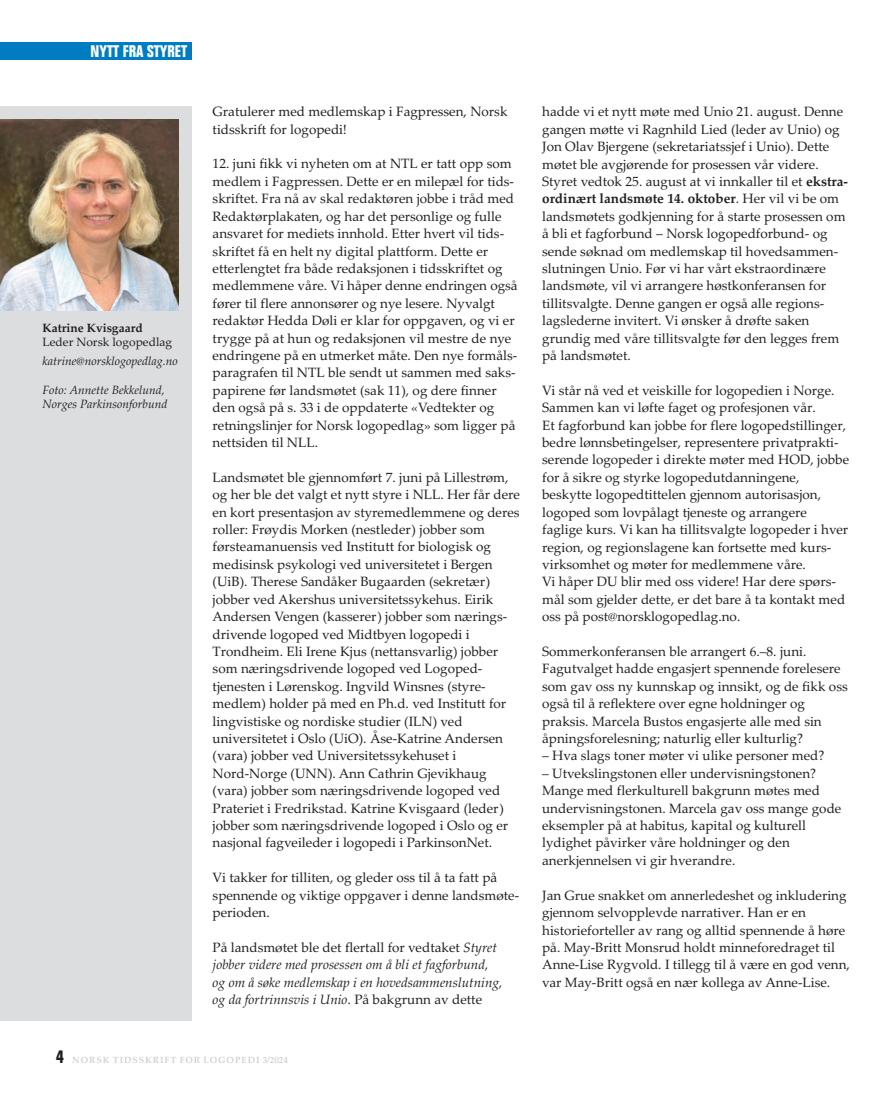
<style>
.page{position:relative;width:893px;height:1106px;background:#fff}
.page>*{position:absolute;margin:0;border:0;box-sizing:border-box;transform-origin:0 0}
.t1{font:700 condensed 16.5px "Folio";color:#fff}
.t2{font:13.5px/17.4px "Palatino Linotype";color:#231f20}
.t3{font:italic 13.5px/17.4px "Palatino Linotype";color:#231f20}
.t4{font:italic 12px/14.4px "Palatino Linotype";color:#231f20}
.t5{font:12px "Palatino Linotype";color:#231f20}
.t6{font:700 12px "Palatino Linotype";color:#231f20}
.t7{font:700 9px "Palatino Linotype";letter-spacing:.1em;color:#d1d2d4}
.s1{font-style:normal}
.s2{font-family:"Folio";font-stretch:condensed;font-size:18px;color:#231f20}
.s3{font-weight:700}
</style>
<div class="page">
<div style="left:0;top:106px;width:191px;height:914px;background:#dcdddf"></div>
<div style="left:0;top:43px;width:191px;height:17px;background:#007cc2"></div>
<img style="left:0;top:119px;width:179px;height:191px">
<p class="t1" style="left:91px;top:42px;width:98px">NYTT FRA STYRET</p>
<p class="t6" style="left:43px;top:319px;width:102px">Katrine Kvisgaard</p>
<p class="t5" style="left:43px;top:334px;width:131px">Leder Norsk logopedlag</p>
<p class="t4" style="left:43px;top:353px;width:137px">katrine@norsklogopedlag.no</p>
<p class="t4" style="left:43px;top:382px;width:126px">Foto: Annette Bekkelund,<br>Norges Parkinsonforbund</p>
<p class="t2" style="left:213px;top:102px;width:296px">Gratulerer med medlemskap i Fagpressen, Norsk tidsskrift for logopedi!</p>
<p class="t2" style="left:213px;top:155px;width:307px">12. juni fikk vi nyheten om at NTL er tatt opp som medlem i Fagpressen. Dette er en milepæl for tids&shy;skriftet. Fra nå av skal redaktøren jobbe i tråd med Redaktørplakaten, og har det personlige og fulle ansvaret for mediets innhold. Etter hvert vil tids&shy;skriftet få en helt ny digital plattform. Dette er etterlengtet fra både redaksjonen i tidsskriftet og medlemmene våre. Vi håper denne endringen også fører til flere annonsører og nye lesere. Nyvalgt redaktør Hedda Døli er klar for oppgaven, og vi er trygge på at hun og redaksjonen vil mestre de nye endringene på en utmerket måte. Den nye formåls&shy;paragrafen til NTL ble sendt ut sammen med saks&shy;papirene før landsmøtet (sak 11), og dere finner den også på s. 33 i de oppdaterte «Vedtekter og retningslinjer for Norsk logopedlag» som ligger på nettsiden til NLL.</p>
<p class="t2" style="left:213px;top:468px;width:309px">Landsmøtet ble gjennomført 7. juni på Lillestrøm, og her ble det valgt et nytt styre i NLL. Her får dere en kort presentasjon av styremedlemmene og deres roller: Frøydis Morken (nestleder) jobber som førsteamanuensis ved Institutt for biologisk og medisinsk psykologi ved universitetet i Bergen (UiB). Therese Sandåker Bugaarden (sekretær) jobber ved Akershus universitetssykehus. Eirik Andersen Vengen (kasserer) jobber som nærings&shy;drivende logoped ved Midtbyen logopedi i Trondheim. Eli Irene Kjus (nettansvarlig) jobber som næringsdrivende logoped ved Logoped&shy;tjenesten i Lørenskog. Ingvild Winsnes (styre&shy;medlem) holder på med en Ph.d. ved Institutt for lingvistiske og nordiske studier (ILN) ved universitetet i Oslo (UiO). Åse-Katrine Andersen (vara) jobber ved Universitetssykehuset i Nord-Norge (UNN). Ann Cathrin Gjevikhaug (vara) jobber som næringsdrivende logoped ved Prateriet i Fredrikstad. Katrine Kvisgaard (leder) jobber som næringsdrivende logoped i Oslo og er nasjonal fagveileder i logopedi i ParkinsonNet.</p>
<p class="t2" style="left:213px;top:868px;width:308px">Vi takker for tilliten, og gleder oss til å ta fatt på spennende og viktige oppgaver i denne landsmøte&shy;perioden.</p>
<p class="t3" style="left:213px;top:938px;width:292px"><span class="s1">På landsmøtet ble det flertall for vedtaket</span> Styret jobber videre med prosessen om å bli et fagforbund, og om å søke medlemskap i en hovedsammenslutning, og da fortrinnsvis i Unio<span class="s1">. På bakgrunn av dette</span></p>
<p class="t7" style="left:56px;top:1054px;width:233px"><span class="s2">4</span> NORSK TIDSSKRIFT FOR LOGOPEDI 3/2024</p>
<p class="t2" style="left:542px;top:102px;width:307px">hadde vi et nytt møte med Unio 21. august. Denne gangen møtte vi Ragnhild Lied (leder av Unio) og Jon Olav Bjergene (sekretariatssjef i Unio). Dette møtet ble avgjørende for prosessen vår videre.<br>Styret vedtok 25. august at vi innkaller til et <span class="s3">ekstra&shy;ordinært landsmøte 14. oktober</span>. Her vil vi be om landsmøtets godkjenning for å starte prosessen om å bli et fagforbund – Norsk logopedforbund- og sende søknad om medlemskap til hovedsammen&shy;slutningen Unio. Før vi har vårt ekstraordinære landsmøte, vil vi arrangere høstkonferansen for tillitsvalgte. Denne gangen er også alle regions&shy;lagslederne invitert. Vi ønsker å drøfte saken grundig med våre tillitsvalgte før den legges frem på landsmøtet.</p>
<p class="t2" style="left:542px;top:381px;width:308px">Vi står nå ved et veiskille for logopedien i Norge.<br>Sammen kan vi løfte faget og profesjonen vår.<br>Et fagforbund kan jobbe for flere logopedstillinger, bedre lønnsbetingelser, representere privatprakti&shy;serende logopeder i direkte møter med HOD, jobbe for å sikre og styrke logopedutdanningene, beskytte logopedtittelen gjennom autorisasjon, logoped som lovpålagt tjeneste og arrangere faglige kurs. Vi kan ha tillitsvalgte logopeder i hver region, og regionslagene kan fortsette med kurs&shy;virksomhet og møter for medlemmene våre.<br>Vi håper DU blir med oss videre! Har dere spørs&shy;mål som gjelder dette, er det bare å ta kontakt med oss på post@norsklogopedlag.no.</p>
<p class="t2" style="left:542px;top:642px;width:307px">Sommerkonferansen ble arrangert 6.–8. juni.<br>Fagutvalget hadde engasjert spennende forelesere som gav oss ny kunnskap og innsikt, og de fikk oss også til å reflektere over egne holdninger og praksis. Marcela Bustos engasjerte alle med sin åpningsforelesning; naturlig eller kulturlig?</p>
<p class="t2" style="left:542px;top:746px;width:284px">– Hva slags toner møter vi ulike personer med?</p>
<p class="t2" style="left:542px;top:764px;width:301px">– Utvekslingstonen eller undervisningstonen?<br>Mange med flerkulturell bakgrunn møtes med undervisningstonen. Marcela gav oss mange gode eksempler på at habitus, kapital og kulturell lydighet påvirker våre holdninger og den anerkjennelsen vi gir hverandre.</p>
<p class="t2" style="left:542px;top:886px;width:309px">Jan Grue snakket om annerledeshet og inkludering gjennom selvopplevde narrativer. Han er en historieforteller av rang og alltid spennende å høre på. May-Britt Monsrud holdt minneforedraget til Anne-Lise Rygvold. I tillegg til å være en god venn, var May-Britt også en nær kollega av Anne-Lise.</p>
</div>
